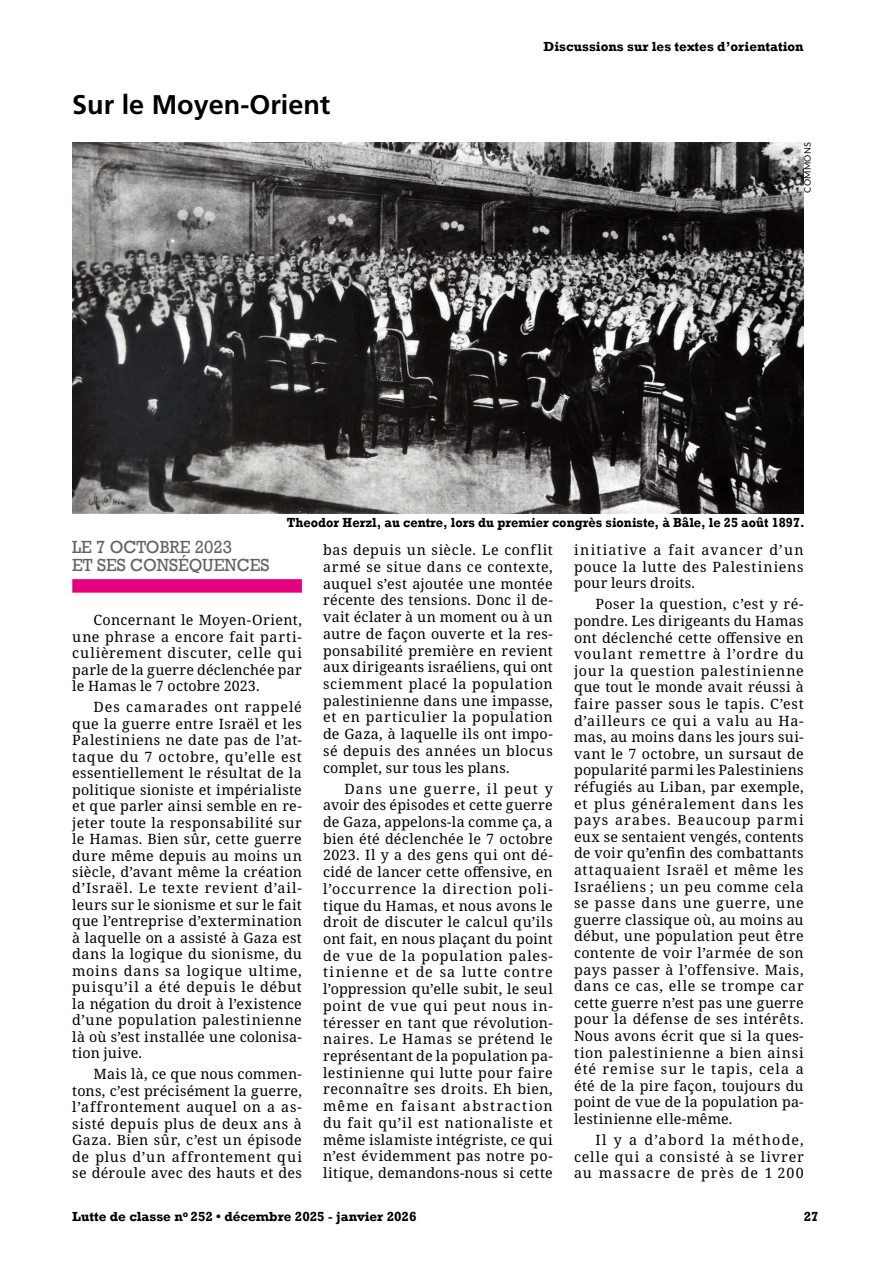
<style>
.page{position:relative;width:893px;height:1263px;background:#fff}
.page>*{position:absolute;margin:0;border:0;box-sizing:border-box;transform-origin:0 0}
.t1{font:700 27px "Frutiger LT Pro";color:#000}
.t2{font:18px/18.1px "Rockwell";color:#646363;scale:.95 1}
.t3{font:14.25px/16.6px "Noto Serif";letter-spacing:.03em;color:#000;text-align:justify}
.t4{font:700 13.5px "Rockwell";color:#000}
.t5{font:700 13.5px "Rockwell";color:#000;scale:.95 1}
.t6{font:9px "Lato";letter-spacing:.025em;color:#000}
</style>
<div class="page">
<img style="left:72px;top:142px;width:732px;height:372px">
<div style="left:72px;top:579px;width:230px;height:14px;background:#e6007d"></div>
<h1 class="t1" style="left:72px;top:89px;width:260px">Sur le Moyen-Orient</h1>
<p class="t4" style="left:544px;top:39px;width:262px">Discussions sur les textes d’orientation</p>
<p class="t6" style="left:801px;top:193px;width:52px;rotate:-90deg">COMMONS</p>
<p class="t5" style="left:287px;top:514px;width:546px">Theodor Herzl, au centre, lors du premier congrès sioniste, à Bâle, le 25 août 1897.</p>
<p class="t2" style="left:72px;top:538px;width:209px">LE 7 OCTOBRE 2023<br>ET SES CONSÉQUENCES</p>
<p class="t3" style="left:72px;top:612px;width:231px;text-indent:21px">Concernant le Moyen-Orient, une phrase a encore fait parti&shy;culièrement discuter, celle qui parle de la guerre déclenchée par le Hamas le 7 octobre 2023.</p>
<p class="t3" style="left:72px;top:699px;width:231px;text-indent:21px">Des camarades ont rappelé que la guerre entre Israël et les Palestiniens ne date pas de l’at&shy;taque du 7 octobre, qu’elle est essentiellement le résultat de la politique sioniste et impérialiste et que parler ainsi semble en re&shy;jeter toute la responsabilité sur le Hamas. Bien sûr, cette guerre dure même depuis au moins un siècle, d’avant même la création d’Israël. Le texte revient d’ail&shy;leurs sur le sionisme et sur le fait que l’entreprise d’extermination à laquelle on a assisté à Gaza est dans la logique du sionisme, du moins dans sa logique ultime, puisqu’il a été depuis le début la négation du droit à l’existence d’une population palestinienne là où s’est installée une colonisa&shy;tion juive.</p>
<p class="t3" style="left:72px;top:1066px;width:231px;text-indent:21px">Mais là, ce que nous commen&shy;tons, c’est précisément la guerre, l’affrontement auquel on a as&shy;sisté depuis plus de deux ans à Gaza. Bien sûr, c’est un épisode de plus d’un affrontement qui se déroule avec des hauts et des</p>
<p class="t3" style="left:323px;top:542px;width:231px">bas depuis un siècle. Le conflit armé se situe dans ce contexte, auquel s’est ajoutée une montée récente des tensions. Donc il de&shy;vait éclater à un moment ou à un autre de façon ouverte et la res&shy;ponsabilité première en revient aux dirigeants israéliens, qui ont sciemment placé la population palestinienne dans une impasse, et en particulier la population de Gaza, à laquelle ils ont impo&shy;sé depuis des années un blocus complet, sur tous les plans.</p>
<p class="t3" style="left:323px;top:780px;width:231px;text-indent:21px">Dans une guerre, il peut y avoir des épisodes et cette guerre de Gaza, appelons-la comme ça, a bien été déclenchée le 7 octobre 2023. Il y a des gens qui ont dé&shy;cidé de lancer cette offensive, en l’occurrence la direction poli&shy;tique du Hamas, et nous avons le droit de discuter le calcul qu’ils ont fait, en nous plaçant du point de vue de la population pales&shy;tinienne et de sa lutte contre l’oppression qu’elle subit, le seul point de vue qui peut nous in&shy;téresser en tant que révolution&shy;naires. Le Hamas se prétend le représentant de la population pa&shy;lestinienne qui lutte pour faire reconnaître ses droits. Eh bien, même en faisant abstraction du fait qu’il est nationaliste et même islamiste intégriste, ce qui n’est évidemment pas notre po&shy;litique, demandons-nous si cette</p>
<p class="t4" style="left:72px;top:1208px;width:346px">Lutte de classe n<sup>o</sup> 252 • décembre 2025 - janvier 2026</p>
<p class="t3" style="left:574px;top:542px;width:231px">initiative a fait avancer d’un pouce la lutte des Palestiniens pour leurs droits.</p>
<p class="t3" style="left:574px;top:596px;width:231px;text-indent:21px">Poser la question, c’est y ré&shy;pondre. Les dirigeants du Hamas ont déclenché cette offensive en voulant remettre à l’ordre du jour la question palestinienne que tout le monde avait réussi à faire passer sous le tapis. C’est d’ailleurs ce qui a valu au Ha&shy;mas, au moins dans les jours sui&shy;vant le 7 octobre, un sursaut de popularité parmi les Palestiniens réfugiés au Liban, par exemple, et plus généralement dans les pays arabes. Beaucoup parmi eux se sentaient vengés, contents de voir qu’enfin des combattants attaquaient Israël et même les Israéliens ; un peu comme cela se passe dans une guerre, une guerre classique où, au moins au début, une population peut être contente de voir l’armée de son pays passer à l’offensive. Mais, dans ce cas, elle se trompe car cette guerre n’est pas une guerre pour la défense de ses intérêts.<br>Nous avons écrit que si la ques&shy;tion palestinienne a bien ainsi été remise sur le tapis, cela a été de la pire façon, toujours du point de vue de la population pa&shy;lestinienne elle-même.</p>
<p class="t3" style="left:574px;top:1132px;width:231px;text-indent:21px">Il y a d’abord la méthode, celle qui a consisté à se livrer au massacre de près de 1 200</p>
<p class="t4" style="left:804px;top:1208px;width:16px">27</p>
</div>
